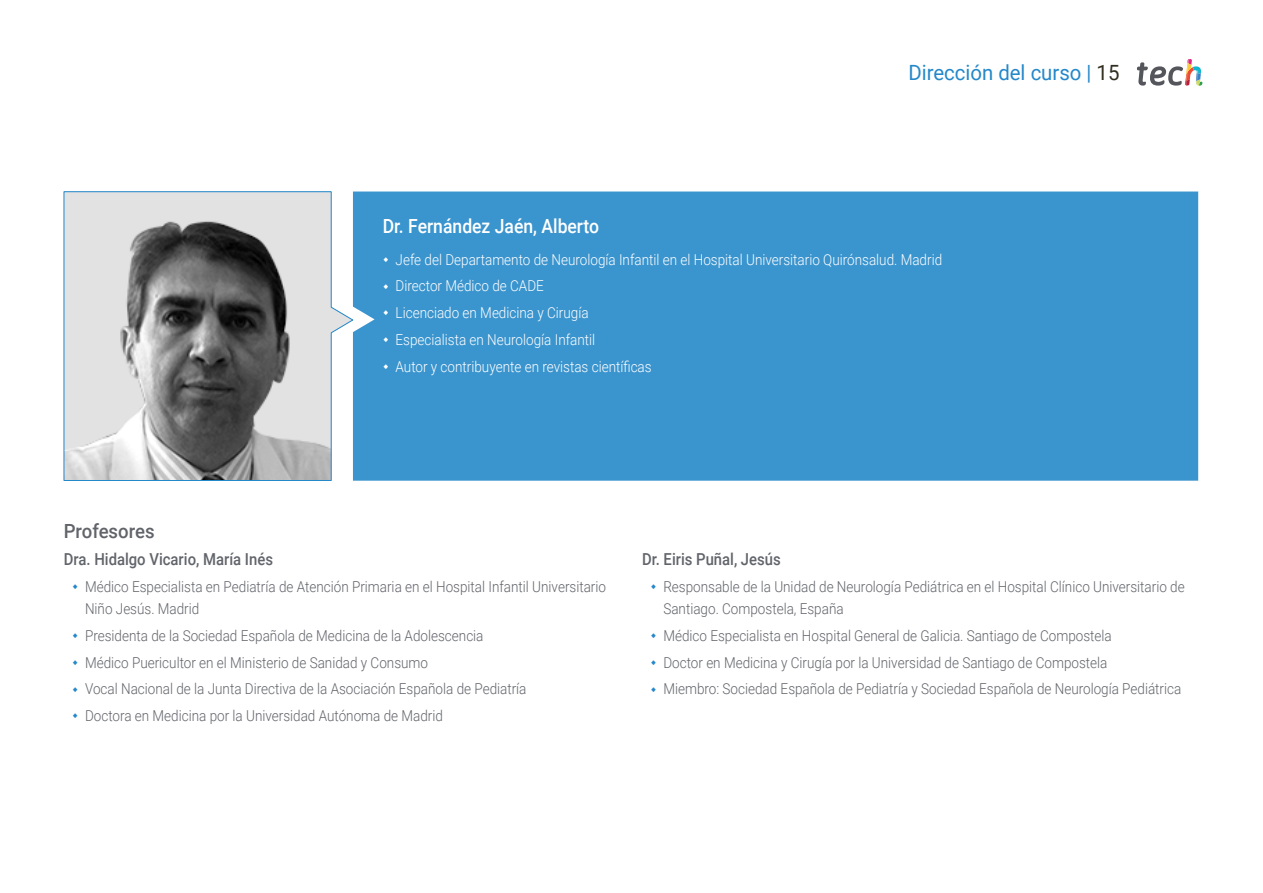
<style>
.page{position:relative;width:1263px;height:893px;background:#fff}
.page>*{position:absolute;margin:0;border:0;box-sizing:border-box;transform-origin:0 0}
.t1{font:21px "Roboto";color:#2488c9}
.t2{font:500 19.5px "Roboto";color:#fff;scale:.9 1}
.t3{font:500 19.5px "Roboto";color:#61646a;scale:.95 1}
.t4{font:500 16.5px "Roboto";color:#61646a;scale:.9 1}
.t5{font:300 15px/26.7px "Roboto";color:#61646a;scale:.9 1}
.t6{font:300 15px/26.7px "Roboto";color:#fff;scale:.9 1}
.s1{color:#312e20}
</style>
<div class="page">
<svg style="left:1137px;top:59px;width:65px;height:27px"></svg>
<div style="left:353px;top:192px;width:845px;height:289px;background:#3a94ce"></div>
<svg style="left:64px;top:191px;width:289px;height:290px;background:#abacad"></svg>
<svg style="left:384px;top:257px;width:4px;height:5px"></svg>
<svg style="left:384px;top:284px;width:4px;height:5px"></svg>
<svg style="left:384px;top:311px;width:4px;height:5px"></svg>
<svg style="left:384px;top:337px;width:4px;height:5px"></svg>
<svg style="left:384px;top:364px;width:4px;height:5px"></svg>
<h1 class="t1" style="left:908px;top:57px;width:213px">Dirección del curso | <span class="s1">15</span></h1>
<h2 class="t2" style="left:383px;top:212px;width:242px">Dr. Fernández Jaén, Alberto</h2>
<p class="t6" style="left:396px;top:245px;width:609px">Jefe del Departamento de Neurología Infantil en el Hospital Universitario Quirónsalud. Madrid Director Médico de CADE<br>Licenciado en Medicina y Cirugía<br>Especialista en Neurología Infantil<br>Autor y contribuyente en revistas científicas</p>
<h2 class="t3" style="left:64px;top:517px;width:97px">Profesores</h2>
<p class="t4" style="left:64px;top:547px;width:234px">Dra. Hidalgo Vicario, María Inés</p>
<p class="t5" style="left:85px;top:574px;width:580px;line-height:22.5px">Médico Especialista en Pediatría de Atención Primaria en el Hospital Infantil Universitario<br>Niño Jesús. Madrid</p>
<p class="t5" style="left:85px;top:622px;width:492px">Presidenta de la Sociedad Española de Medicina de la Adolescencia Médico Puericultor en el Ministerio de Sanidad y Consumo<br>Vocal Nacional de la Junta Directiva de la Asociación Española de Pediatría Doctora en Medicina por la Universidad Autónoma de Madrid</p>
<p class="t4" style="left:642px;top:547px;width:156px">Dr. Eiris Puñal, Jesús</p>
<p class="t5" style="left:663px;top:574px;width:581px;line-height:22.5px">Responsable de la Unidad de Neurología Pediátrica en el Hospital Clínico Universitario de<br>Santiago. Compostela, España</p>
<p class="t5" style="left:663px;top:622px;width:577px">Médico Especialista en Hospital General de Galicia. Santiago de Compostela<br>Doctor en Medicina y Cirugía por la Universidad de Santiago de Compostela<br>Miembro: Sociedad Española de Pediatría y Sociedad Española de Neurología Pediátrica</p>
</div>
